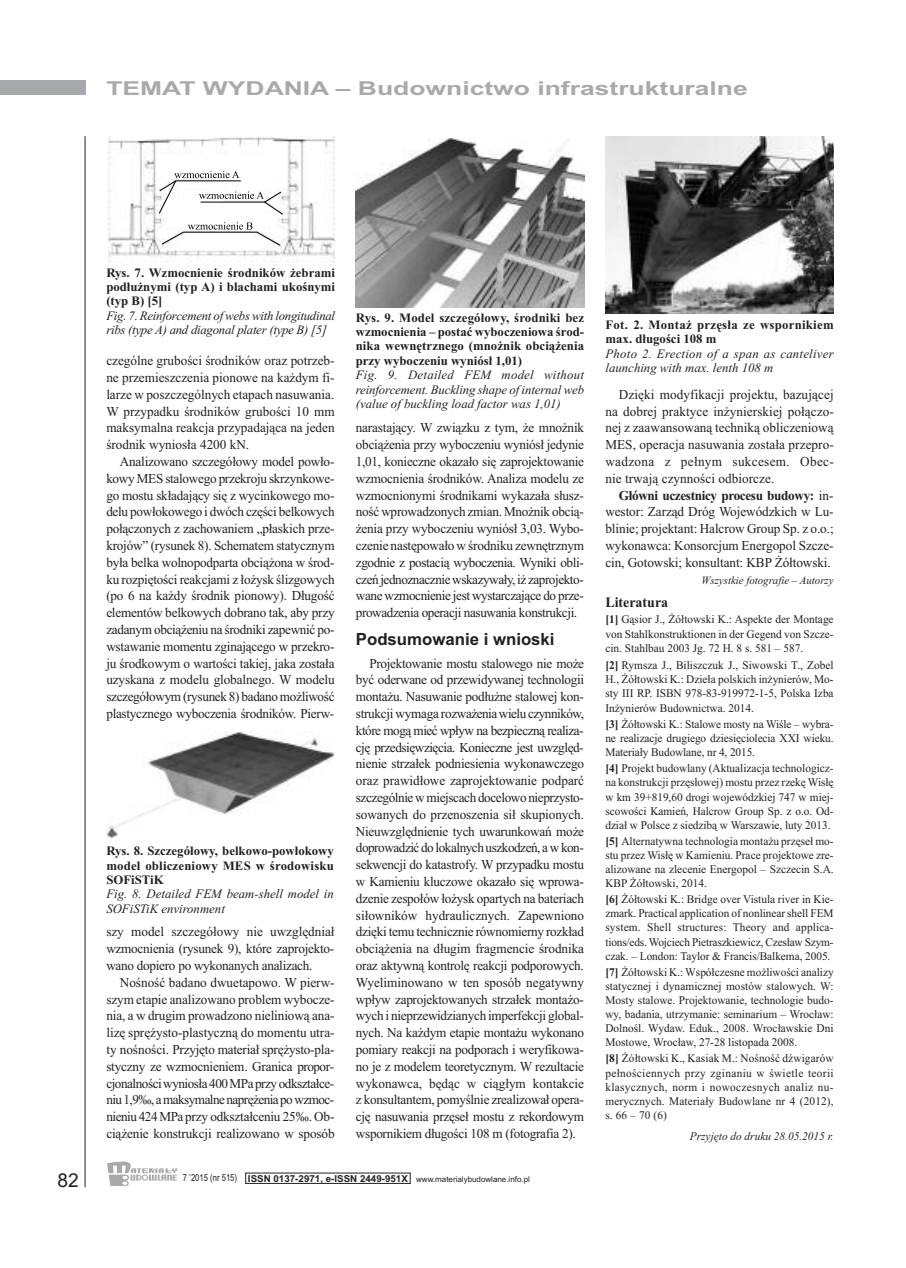
<style>
.page{position:relative;width:906px;height:1268px;background:#fff}
.page>*{position:absolute;margin:0;border:0;box-sizing:border-box;transform-origin:0 0}
.t1{font:700 19.2px "Arial";color:#a8a9ad;scale:1.38 1}
.t2{font:19.2px "Arial";color:#231f20}
.t3{font:700 16.8px "Arial";color:#231f20}
.t4{font:700 14.4px "Times New Roman";color:#231f20}
.t5{font:13.65px/16.8px "Times New Roman";letter-spacing:-.015em;color:#231f20;text-align:justify}
.t6{font:700 12.75px/14.4px "Times New Roman";color:#231f20;text-align:justify}
.t7{font:italic 12.75px/14.4px "Times New Roman";color:#231f20}
.t8{font:italic 12.75px/14.4px "Times New Roman";letter-spacing:-.02em;color:#231f20}
.t9{font:italic 12.75px/14.4px "Times New Roman";letter-spacing:.02em;color:#231f20}
.t10{font:700 12.75px/14.4px "Times New Roman";letter-spacing:.02em;color:#231f20}
.t11{font:11.7px/14.1px "Times New Roman";color:#231f20;text-align:justify}
.t12{font:italic 11.7px "Times New Roman";color:#231f20}
.t13{font:italic 11.25px "Times New Roman";color:#231f20}
.t14{font:7.95px "Arial";color:#231f20}
.s1{font-weight:700}
.s2{font-size:9.6px}
.s3{font-weight:700;font-size:9.6px}
</style>
<div class="page">
<div style="left:0;top:81px;width:85px;height:14px;background:#a8a9ad"></div>
<hr style="left:85px;top:136px;width:1px;height:1050px;background:#231f20">
<svg style="left:107px;top:1161px;width:70px;height:24px"></svg>
<img style="left:107px;top:136px;width:228px;height:126px">
<svg style="left:161px;top:222px;width:120px;height:24px"></svg>
<svg style="left:159px;top:171px;width:124px;height:44px"></svg>
<img style="left:605px;top:136px;width:228px;height:178px">
<img style="left:106px;top:731px;width:228px;height:108px">
<img style="left:356px;top:138px;width:228px;height:169px">
<h1 class="t1" style="left:106px;top:77px;width:466px">TEMAT WYDANIA – Budownictwo infrastrukturalne</h1>
<h1 class="t2" style="left:57px;top:1168px;width:23px">82</h1>
<p class="t6" style="left:106px;top:265px;width:230px">Rys. 7. Wzmocnienie środników żebrami podłużnymi (typ A) i blachami ukośnymi (typ B) [5]</p>
<p class="t8" style="left:106px;top:308px;width:230px">Fig. 7. Reinforcement ofwebs with longitudinal ribs (type A) and diagonal plater (type B) [5]</p>
<p class="t10" style="left:605px;top:317px;width:230px">Fot. 2. Montaż przęsła ze wspornikiem max. długości 108 m</p>
<p class="t9" style="left:605px;top:346px;width:230px">Photo 2. Erection of a span as canteliver launching with max. lenth 108 m</p>
<p class="t6" style="left:356px;top:310px;width:230px">Rys. 9. Model szczegółowy, środniki bez wzmocnienia – postać wyboczeniowa środ&shy;nika wewnętrznego (mnożnik obciążenia przy wyboczeniu wyniósł 1,01)</p>
<p class="t7" style="left:356px;top:367px;width:230px;text-align:justify">Fig. 9. Detailed FEM model without reinforcement. Buckling shape of internal web (value of buckling load factor was 1,01)</p>
<p class="t5" style="left:106px;top:352px;width:230px">czególne grubości środników oraz potrzeb&shy;ne przemieszczenia pionowe na każdym fi&shy;larze w poszczególnych etapach nasuwania.<br>W przypadku środników grubości 10 mm maksymalna reakcja przypadająca na jeden środnik wyniosła 4200 kN.</p>
<p class="t5" style="left:106px;top:453px;width:230px;text-indent:14px">Analizowano szczegółowy model powło&shy;kowy MES stalowego przekroju skrzynkowe&shy;go mostu składający się z wycinkowego mo&shy;delu powłokowego i dwóch części belkowych połączonych z zachowaniem „płaskich prze&shy;krojów” (rysunek 8). Schematem statycznym była belka wolnopodparta obciążona w środ&shy;ku rozpiętości reakcjami z łożysk ślizgowych (po 6 na każdy środnik pionowy). Długość elementów belkowych dobrano tak, aby przy zadanym obciążeniu na środniki zapewnić po&shy;wstawanie momentu zginającego w przekro&shy;ju środkowym o wartości takiej, jaka została uzyskana z modelu globalnego. W modelu szczegółowym (rysunek 8) badano możliwość plastycznego wyboczenia środników. Pierw-</p>
<p class="t5" style="left:605px;top:385px;width:230px;text-indent:14px">Dzięki modyfikacji projektu, bazującej na dobrej praktyce inżynierskiej połączo&shy;nej z zaawansowaną techniką obliczeniową MES, operacja nasuwania została przepro&shy;wadzona z pełnym sukcesem. Obec&shy;nie trwają czynności odbiorcze.</p>
<p class="t5" style="left:605px;top:486px;width:230px;text-indent:14px"><span class="s1">Główni uczestnicy procesu budowy:</span> in&shy;westor: Zarząd Dróg Wojewódzkich w Lu&shy;blinie; projektant: Halcrow Group Sp. z o.o.; wykonawca: Konsorcjum Energopol Szcze&shy;cin, Gotowski; konsultant: KBP Żółtowski.</p>
<p class="t13" style="left:701px;top:573px;width:134px">Wszystkie fotografie – Autorzy</p>
<p class="t4" style="left:605px;top:593px;width:64px">Literatura</p>
<p class="t11" style="left:605px;top:612px;width:230px"><span class="s1">[1]</span> Gąsior J., Żółtowski K.: Aspekte der Montage von Stahlkonstruktionen in der Gegend von Szcze&shy;cin. Stahlbau 2003 Jg. 72 H. 8 s. 581 – 587.</p>
<p class="t11" style="left:605px;top:657px;width:230px"><span class="s1">[2]</span> Rymsza J., Biliszczuk J., Siwowski T., Zobel H., Żółtowski K.: Dzieła polskich inżynierów, Mo&shy;sty III RP. ISBN 978-83-919972-1-5, Polska Izba Inżynierów Budownictwa. 2014.</p>
<p class="t11" style="left:605px;top:716px;width:230px"><span class="s1">[3]</span> Żółtowski K.: Stalowe mosty na Wiśle – wybra&shy;ne realizacje drugiego dziesięciolecia XXI wieku.<br>Materiały Budowlane, nr 4, 2015.</p>
<p class="t11" style="left:605px;top:761px;width:230px"><span class="s1">[4]</span> Projekt budowlany (Aktualizacja technologicz&shy;na konstrukcji przęsłowej) mostu przez rzekę Wisłę w km 39+819,60 drogi wojewódzkiej 747 w miej&shy;scowości Kamień, Halcrow Group Sp. z o.o. Od&shy;dział w Polsce z siedzibą w Warszawie, luty 2013.</p>
<p class="t11" style="left:605px;top:833px;width:230px"><span class="s1">[5]</span> Alternatywna technologia montażu przęseł mo&shy;stu przez Wisłę w Kamieniu. Prace projektowe zre&shy;alizowane na zlecenie Energopol – Szczecin S.A.<br>KBP Żółtowski, 2014.</p>
<p class="t11" style="left:605px;top:892px;width:230px"><span class="s1">[6]</span> Żółtowski K.: Bridge over Vistula river in Kie&shy;zmark. Practical application of nonlinear shell FEM system. Shell structures: Theory and applica&shy;tions/eds. Wojciech Pietraszkiewicz, Czesław Szym&shy;czak. – London: Taylor &amp; Francis/Balkema, 2005.</p>
<p class="t11" style="left:605px;top:964px;width:230px"><span class="s1">[7]</span> Żółtowski K.: Współczesne możliwości analizy statycznej i dynamicznej mostów stalowych. W:<br>Mosty stalowe. Projektowanie, technologie budo&shy;wy, badania, utrzymanie: seminarium – Wrocław:<br>Dolnośl. Wydaw. Eduk., 2008. Wrocławskie Dni Mostowe, Wrocław, 27-28 listopada 2008.</p>
<p class="t11" style="left:605px;top:1051px;width:230px"><span class="s1">[8]</span> Żółtowski K., Kasiak M.: Nośność dźwigarów pełnościennych przy zginaniu w świetle teorii klasycznych, norm i nowoczesnych analiz nu&shy;merycznych. Materiały Budowlane nr 4 (2012), s. 66 – 70 (6)</p>
<p class="t12" style="left:690px;top:1128px;width:145px">Przyjęto do druku 28.05.2015 r.</p>
<p class="t5" style="left:356px;top:419px;width:230px">narastający. W związku z tym, że mnożnik obciążenia przy wyboczeniu wyniósł jedynie 1,01, konieczne okazało się zaprojektowanie wzmocnienia środników. Analiza modelu ze wzmocnionymi środnikami wykazała słusz&shy;ność wprowadzonych zmian. Mnożnik obcią&shy;żenia przy wyboczeniu wyniósł 3,03. Wybo&shy;czenie następowało w środniku zewnętrznym zgodnie z postacią wyboczenia. Wyniki obli&shy;czeń jednoznacznie wskazywały, iż zaprojekto&shy;wane wzmocnienie jest wystarczające do prze&shy;prowadzenia operacji nasuwania konstrukcji.</p>
<p class="t3" style="left:356px;top:629px;width:200px">Podsumowanie i wnioski</p>
<p class="t5" style="left:356px;top:654px;width:230px;text-indent:14px">Projektowanie mostu stalowego nie może być oderwane od przewidywanej technologii montażu. Nasuwanie podłużne stalowej kon&shy;strukcji wymaga rozważeniawieluczynników, które mogą mieć wpływ na bezpieczną realiza&shy;cję przedsięwzięcia. Konieczne jest uwzględ&shy;nienie strzałek podniesienia wykonawczego oraz prawidłowe zaprojektowanie podparć szczególnie w miejscach docelowo nieprzysto&shy;sowanych do przenoszenia sił skupionych.<br>Nieuwzględnienie tych uwarunkowań może doprowadzić do lokalnych uszkodzeń, a w kon&shy;sekwencji do katastrofy. W przypadku mostu w Kamieniu kluczowe okazało się wprowa&shy;dzenie zespołów łożysk opartych na bateriach siłowników hydraulicznych. Zapewniono dzięki temu technicznie równomierny rozkład obciążenia na długim fragmencie środnika oraz aktywną kontrolę reakcji podporowych.<br>Wyeliminowano w ten sposób negatywny wpływ zaprojektowanych strzałek montażo&shy;wych i nieprzewidzianych imperfekcji global&shy;nych. Na każdym etapie montażu wykonano pomiary reakcji na podporach i weryfikowa&shy;no je z modelem teoretycznym. W rezultacie wykonawca, będąc w ciągłym kontakcie z konsultantem, pomyślnie zrealizował opera&shy;cję nasuwania przęseł mostu z rekordowym wspornikiem długości 108 m (fotografia 2).</p>
<p class="t6" style="left:106px;top:843px;width:229px">Rys. 8. Szczegółowy, belkowo-powłokowy model obliczeniowy MES w środowisku SOFiSTiK</p>
<p class="t7" style="left:106px;top:886px;width:229px">Fig. 8. Detailed FEM beam-shell model in<br>SOFiSTiK environment</p>
<p class="t5" style="left:106px;top:923px;width:230px">szy model szczegółowy nie uwzględniał wzmocnienia (rysunek 9), które zaprojekto&shy;wano dopiero po wykonanych analizach.</p>
<p class="t5" style="left:106px;top:973px;width:230px;text-indent:13px">Nośność badano dwuetapowo. W pierw&shy;szym etapie analizowano problem wybocze&shy;nia, a w drugim prowadzono nieliniową ana&shy;lizę sprężysto-plastyczną do momentu utra&shy;ty nośności. Przyjęto materiał sprężysto-pla&shy;styczny ze wzmocnieniem. Granica propor&shy;cjonalnościwyniosła400MPaprzyodkształce&shy;niu1,9‰, amaksymalnenaprężeniapowzmoc&shy;nieniu 424MPa przy odkształceniu 25‰. Ob&shy;ciążenie konstrukcji realizowano w sposób</p>
<p class="t14" style="left:183px;top:1174px;width:348px"><span class="s2">7 ’2015 (nr 515)</span> <span class="s3">ISSN 0137-2971, e-ISSN 2449-951X</span> www.materialybudowlane.info.pl</p>
</div>
